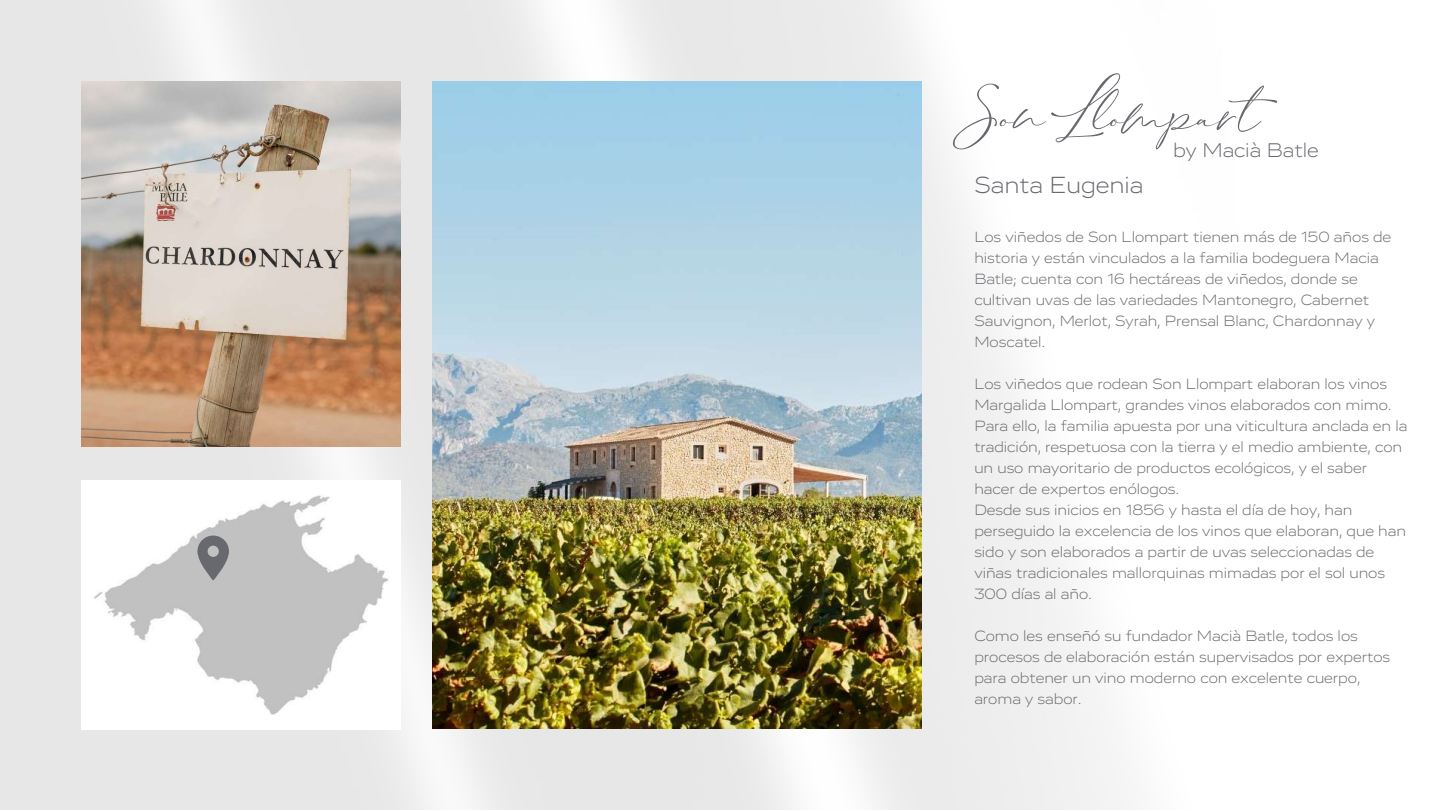
<style>
.page{position:relative;width:1440px;height:810px;background:#fff}
.page>*{position:absolute;margin:0;border:0;box-sizing:border-box;transform-origin:0 0}
.t1{font:67.4px "Stay Classy Duo Script";color:#67696e}
.t2{font:300 24px "Vito Extended";color:#67696e}
.t3{font:300 20.3px "Vito Extended";color:#67696e}
.t4{font:300 15.3px/21px "Vito Extended";color:#67696e}
</style>
<div class="page">
<img style="left:0;top:0;width:1124px;height:810px">
<img style="left:433px;top:81px;width:489px;height:648px">
<img style="left:81px;top:81px;width:319px;height:365px">
<img style="left:81px;top:481px;width:319px;height:248px">
<svg style="left:197px;top:536px;width:32px;height:45px"></svg>
<h1 class="t1" style="left:964px;top:67px;width:297px">Son Llompart</h1>
<h2 class="t2" style="left:974px;top:175px;width:171px">Santa Eugenia</h2>
<p class="t4" style="left:974px;top:228px;width:418px">Los viñedos de Son Llompart tienen más de 150 años de historia y están vinculados a la familia bodeguera Macia Batle; cuenta con 16 hectáreas de viñedos, donde se cultivan uvas de las variedades Mantonegro, Cabernet Sauvignon, Merlot, Syrah, Prensal Blanc, Chardonnay y Moscatel.</p>
<p class="t4" style="left:974px;top:375px;width:435px">Los viñedos que rodean Son Llompart elaboran los vinos Margalida Llompart, grandes vinos elaborados con mimo.<br>Para ello, la familia apuesta por una viticultura anclada en la tradición, respetuosa con la tierra y el medio ambiente, con un uso mayoritario de productos ecológicos, y el saber hacer de expertos enólogos.<br>Desde sus inicios en 1856 y hasta el día de hoy, han perseguido la excelencia de los vinos que elaboran, que han sido y son elaborados a partir de uvas seleccionadas de viñas tradicionales mallorquinas mimadas por el sol unos 300 días al año.</p>
<p class="t4" style="left:974px;top:627px;width:417px">Como les enseñó su fundador Macià Batle, todos los procesos de elaboración están supervisados por expertos para obtener un vino moderno con excelente cuerpo, aroma y sabor.</p>
<h3 class="t3" style="left:1173px;top:142px;width:147px">by Macià Batle</h3>
</div>
